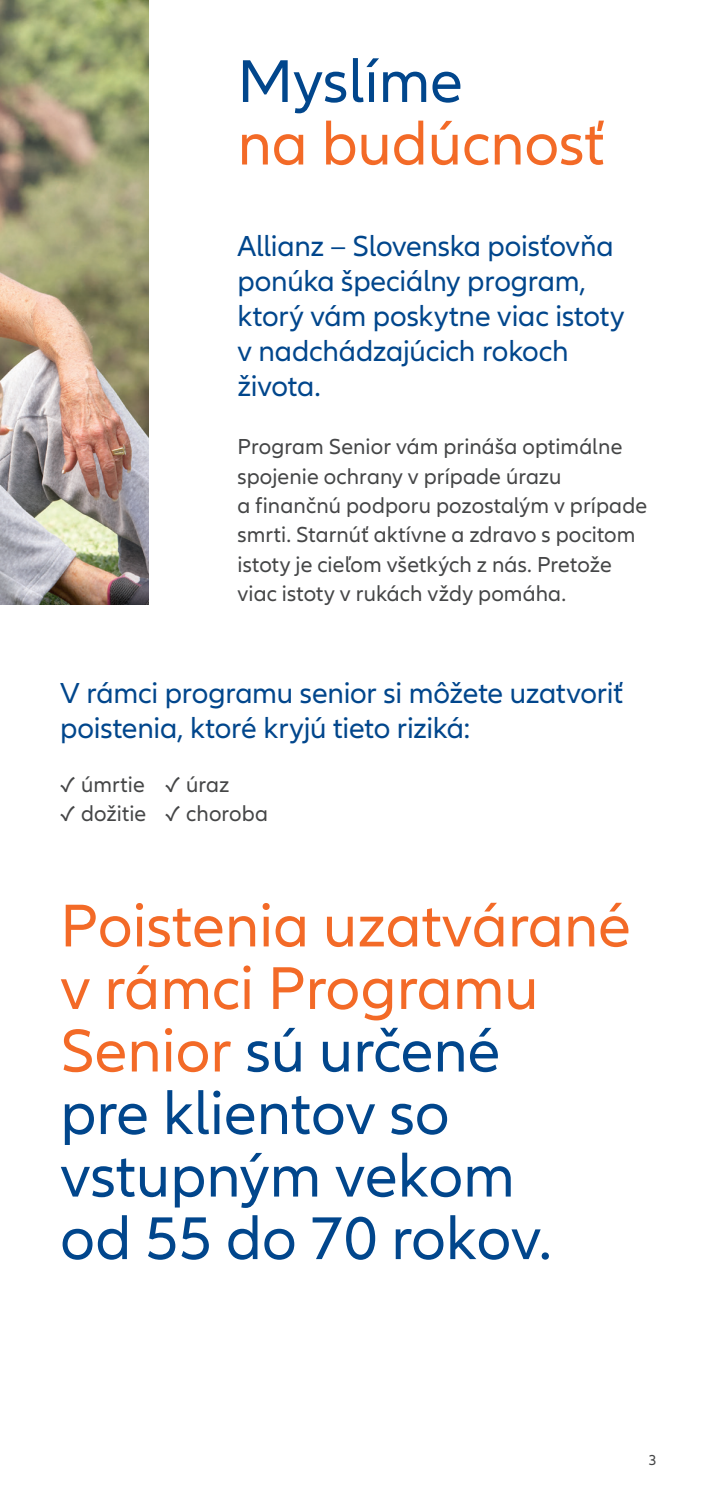
<style>
.page{position:relative;width:709px;height:1489px;background:#fff}
.page>*{position:absolute;margin:0;border:0;box-sizing:border-box;transform-origin:0 0}
.t1{font:62.5px/62.5px "Allianz Neo";color:#01468c}
.t2{font:62.5px "Allianz Neo";color:#f36a27}
.t3{font:30px/35px "Allianz Neo";letter-spacing:-.01em;color:#01468c}
.t4{font:22.5px/29.2px "Allianz Neo";letter-spacing:.005em;color:#454647}
.t5{font:15px "Allianz Neo";color:#454647}
.s1{color:#f36a27}
</style>
<div class="page">
<img style="left:0;top:0;width:149px;height:604px">
<h1 class="t1" style="left:237px;top:52px;width:227px">Myslíme</h1>
<h1 class="t2" style="left:237px;top:108px;width:368px">na budúcnosť</h1>
<h2 class="t3" style="left:237px;top:229px;width:388px">Allianz – Slovenska poisťovňa ponúka špeciálny program, ktorý vám poskytne viac istoty v nadchádzajúcich rokoch života.</h2>
<p class="t4" style="left:237px;top:433px;width:411px">Program Senior vám prináša optimálne spojenie ochrany v prípade úrazu<br>a finančnú podporu pozostalým v prípade smrti. Starnúť aktívne a zdravo s pocitom istoty je cieľom všetkých z nás. Pretože viac istoty v rukách vždy pomáha.</p>
<h2 class="t3" style="left:60px;top:676px;width:564px">V rámci programu senior si môžete uzatvoriť poistenia, ktoré kryjú tieto riziká:</h2>
<p class="t4" style="left:60px;top:770px;width:171px">✓ úmrtie ✓ úraz</p>
<p class="t4" style="left:60px;top:799px;width:209px">✓ dožitie ✓ choroba</p>
<h1 class="t1" style="left:60px;top:896px;width:572px"><span class="s1">Poistenia uzatvárané v rámci Programu<br>Senior</span> sú určené<br>pre klientov so vstupným vekom<br>od 55 do 70 rokov.</h1>
<p class="t5" style="left:648px;top:1451px;width:10px">3</p>
</div>
